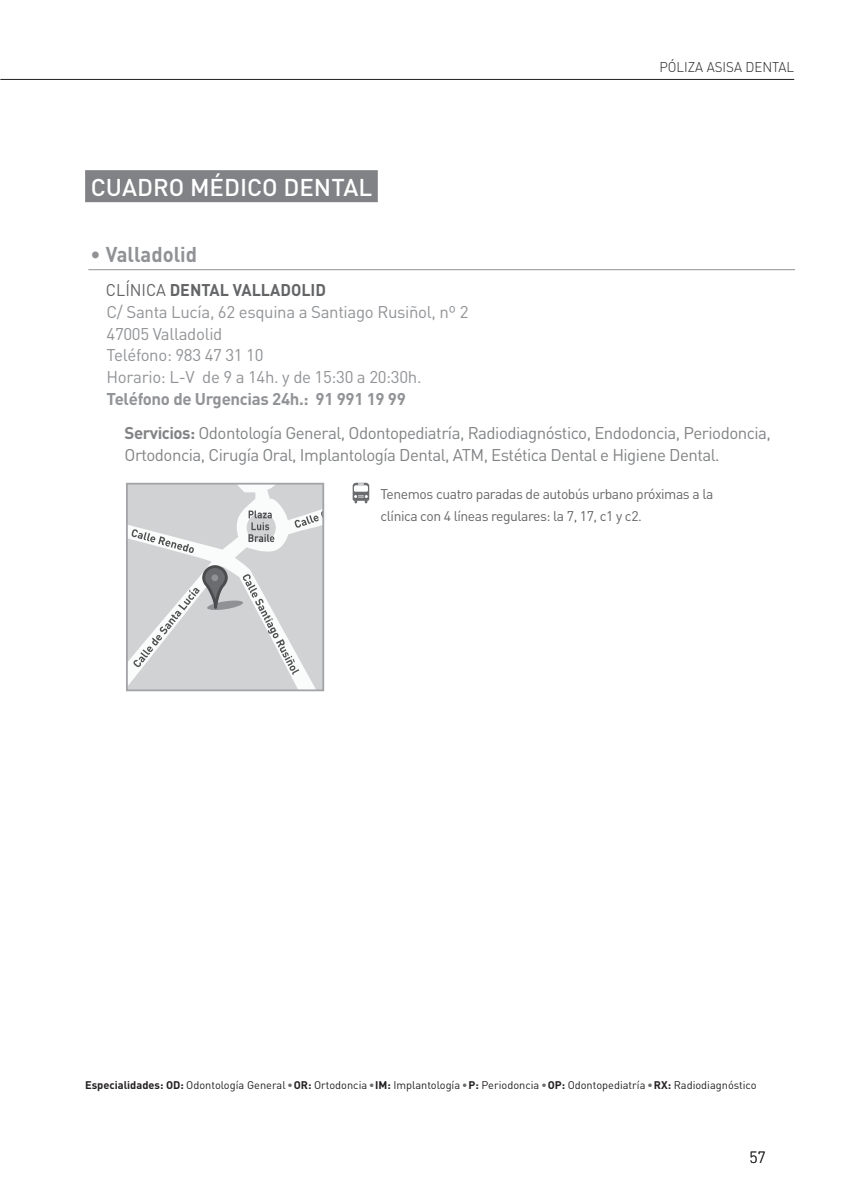
<style>
.page{position:relative;width:851px;height:1191px;background:#fff}
.page>*{position:absolute;margin:0;border:0;box-sizing:border-box;transform-origin:0 0}
.t1{font:500 24px "DIN";color:#fff}
.t2{font:700 21.2px "DIN";color:#909295;scale:.95 1}
.t3{font:16.8px/34.4px "DIN";letter-spacing:-.03em;color:#818385}
.t4{font:16.8px/21.6px "DIN";letter-spacing:-.02em;color:#919396}
.t5{font:300 16px "DIN";color:#231f20}
.t6{font:300 14px "DIN";color:#231f20;scale:.95 1}
.t7{font:13.8px/21.8px "DIN";letter-spacing:-.03em;color:#646567}
.t8{font:11px "DIN";color:#231f20}
.s1{font-weight:400}
.s2{color:#646567}
.s3{font-weight:700;color:#646567}
.s4{font-weight:700;color:#919396}
.s5{font-weight:700}
</style>
<div class="page">
<hr style="left:0;top:79px;width:794px;height:1px;background:#231f20">
<div style="left:85px;top:170px;width:293px;height:32px;background:#808285"></div>
<hr style="left:88px;top:269px;width:706px;height:1px;background:#909295">
<svg style="left:126px;top:483px;width:198px;height:208px;background:#d0d1d2"></svg>
<svg style="left:352px;top:483px;width:17px;height:20px"></svg>
<h1 class="t1" style="left:91px;top:179px;width:283px">CUADRO MÉDICO DENTAL</h1>
<p class="t6" style="left:659px;top:62px;width:143px">PÓLIZA ASISA DENTAL</p>
<p class="t2" style="left:90px;top:247px;width:114px"><span class="s1">•</span> Valladolid</p>
<p class="t4" style="left:106px;top:281px;width:364px"><span class="s2">CLÍNICA</span> <span class="s3">DENTAL VALLADOLID<br></span>C/ Santa Lucía, 62 esquina a Santiago Rusiñol, nº 2<br>47005 Valladolid<br>Teléfono: 983 47 31 10<br>Horario: L-V de 9 a 14h. y de 15:30 a 20:30h.</p>
<p class="t3" style="left:124px;top:384px;width:648px;text-indent:-18px"><span class="s4">Teléfono de Urgencias 24h.: 91 991 19 99<br></span><span class="s5">Servicios:</span> Odontología General, Odontopediatría, Radiodiagnóstico, Endodoncia, Periodoncia,</p>
<p class="t3" style="left:124px;top:440px;width:596px">Ortodoncia, Cirugía Oral, Implantología Dental, ATM, Estética Dental e Higiene Dental.</p>
<p class="t7" style="left:380px;top:484px;width:334px">Tenemos cuatro paradas de autobús urbano próximas a la clínica con 4 líneas regulares: la 7, 17, c1 y c2.</p>
<p class="t8" style="left:85px;top:1081px;width:673px"><span class="s5">Especialidades: OD:</span> Odontología General <span class="s5">OR:</span> Ortodoncia <span class="s5">IM:</span> Implantología <span class="s5">P:</span> Periodoncia <span class="s5">OP:</span> Odontopediatría <span class="s5">RX:</span> Radiodiagnóstico</p>
<p class="t5" style="left:749px;top:1151px;width:18px">57</p>
</div>
